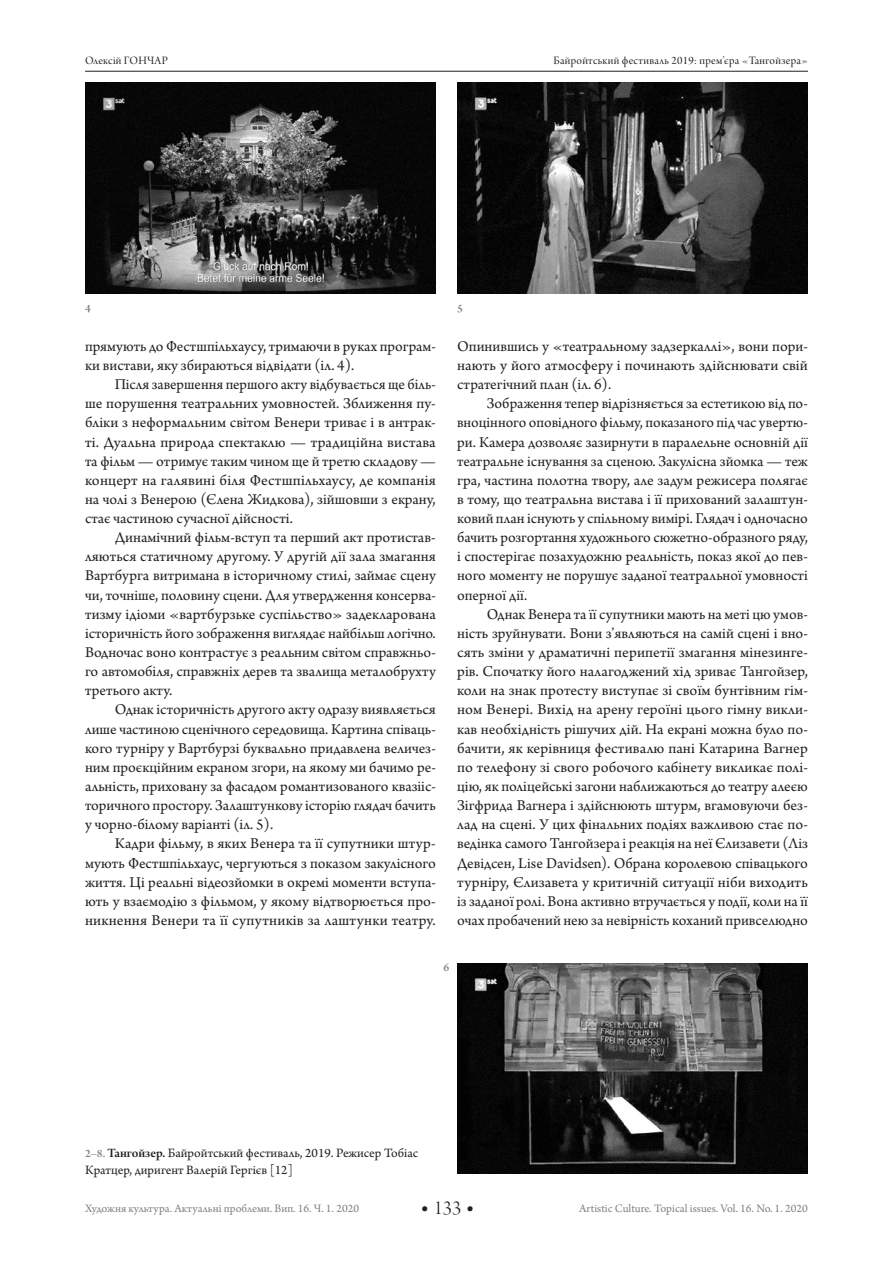
<style>
.page{position:relative;width:893px;height:1263px;background:#fff}
.page>*{position:absolute;margin:0;border:0;box-sizing:border-box;transform-origin:0 0}
.t1{font:21px "Arno Pro Light Display";color:#231f20}
.Body_text_УКР__10_5{font:15.75px/19.2px "Arno Pro";color:#231f20;text-align:justify}
.Подпись_илл__9_pt{font:13.5px/16.2px "Arno Pro";color:#231f20}
.t2{font:12px "Arno Pro";color:#808285}
.t3{font:12px "Arno Pro Display";letter-spacing:.025em;color:#231f20}
.Подпись_илл__9_pt-2{font:12px "Arno Pro Smbd Subhead";color:#808285}
.s1{font-family:"Arno Pro Smbd Subhead";font-size:12px;color:#808285}
.s2{font-family:"Arno Pro Smbd Subhead"}
.s3{font-family:"Arno Pro";font-size:22.5px}
</style>
<div class="page">
<hr style="left:85px;top:71px;width:723px;height:1px;background:#231f20">
<img style="left:85px;top:83px;width:351px;height:210px">
<img style="left:457px;top:83px;width:351px;height:210px">
<img style="left:457px;top:963px;width:351px;height:210px">
<p class="t3" style="left:85px;top:53px;width:84px">Олексій ГОНЧАР</p>
<p class="t3" style="left:553px;top:53px;width:256px">Байройтський фестиваль 2019: прем’єра «Тангойзера»</p>
<p class="Подпись_илл__9_pt-2" style="left:85px;top:301px;width:7px">4</p>
<p class="Подпись_илл__9_pt-2" style="left:457px;top:301px;width:7px">5</p>
<p class="Body_text_УКР__10_5" style="left:85px;top:337px;width:352px">прямують до Фестшпільхаусу, тримаючи в руках програм&shy;ки вистави, яку збираються відвідати (іл. 4).</p>
<p class="Body_text_УКР__10_5" style="left:85px;top:376px;width:352px;text-indent:30px">Після завершення першого акту відбувається ще біль&shy;ше порушення театральних умовностей. Зближення пу&shy;бліки з неформальним світом Венери триває і в антрак&shy;ті. Дуальна природа спектаклю — традиційна вистава та фільм — отримує таким чином ще й третю складову — концерт на галявині біля Фестшпільхаусу, де компанія на чолі з Венерою (Єлена Жидкова), зійшовши з екрану, стає частиною сучасної дійсності.</p>
<p class="Body_text_УКР__10_5" style="left:85px;top:529px;width:352px;text-indent:30px">Динамічний фільм-вступ та перший акт протистав&shy;ляються статичному другому. У другій дії зала змагання Вартбурга витримана в історичному стилі, займає сцену чи, точніше, половину сцени. Для утвердження консерва&shy;тизму ідіоми «вартбурзьке суспільство» задекларована історичність його зображення виглядає найбільш логічно.<br>Водночас воно контрастує з реальним світом справжньо&shy;го автомобіля, справжніх дерев та звалища металобрухту третього акту.</p>
<p class="Body_text_УКР__10_5" style="left:85px;top:701px;width:352px;text-indent:30px">Однак історичність другого акту одразу виявляється лише частиною сценічного середовища. Картина співаць&shy;кого турніру у Вартбурзі буквально придавлена величез&shy;ним проєкційним екраном згори, на якому ми бачимо ре&shy;альність, приховану за фасадом романтизованого квазііс&shy;торичного простору. Залаштункову історію глядач бачить у чорно-білому варіанті (іл. 5).</p>
<p class="Body_text_УКР__10_5" style="left:85px;top:835px;width:352px;text-indent:30px">Кадри фільму, в яких Венера та її супутники штур&shy;мують Фестшпільхаус, чергуються з показом закулісного життя. Ці реальні відеозйомки в окремі моменти вступа&shy;ють у взаємодію з фільмом, у якому відтворюється про&shy;никнення Венери та її супутників за лаштунки театру.</p>
<p class="Body_text_УКР__10_5" style="left:457px;top:337px;width:352px">Опинившись у «театральному задзеркаллі», вони пори&shy;нають у його атмосферу і починають здійснювати свій стратегічний план (іл. 6).</p>
<p class="Body_text_УКР__10_5" style="left:457px;top:395px;width:352px;text-indent:30px">Зображення тепер відрізняється за естетикою від по&shy;вноцінного оповідного фільму, показаного під час увертю&shy;ри. Камера дозволяє зазирнути в паралельне основній дії театральне існування за сценою. Закулісна зйомка — теж гра, частина полотна твору, але задум режисера полягає в тому, що театральна вистава і її прихований залаштун&shy;ковий план існують у спільному вимірі. Глядач і одночасно бачить розгортання художнього сюжетно-образного ряду, і спостерігає позахудожню реальність, показ якої до пев&shy;ного моменту не порушує заданої театральної умовності оперної дії.</p>
<p class="Body_text_УКР__10_5" style="left:457px;top:605px;width:352px;text-indent:30px">Однак Венера та її супутники мають на меті цю умов&shy;ність зруйнувати. Вони з’являються на самій сцені і вно&shy;сять зміни у драматичні перипетії змагання мінезинге&shy;рів. Спочатку його налагоджений хід зриває Тангойзер, коли на знак протесту виступає зі своїм бунтівним гім&shy;ном Венері. Вихід на арену героїні цього гімну викли&shy;кав необхідність рішучих дій. На екрані можна було по&shy;бачити, як керівниця фестивалю пані Катарина Вагнер по телефону зі свого робочого кабінету викликає полі&shy;цію, як поліцейські загони наближаються до театру алеєю Зігфрида Вагнера і здійснюють штурм, вгамовуючи без&shy;лад на сцені. У цих фінальних подіях важливою стає по&shy;ведінка самого Тангойзера і реакція на неї Єлизавети (Ліз Девідсен, Lise Davidsen). Обрана королевою співацького турніру, Єлизавета у критичній ситуації ніби виходить із заданої ролі. Вона активно втручається у події, коли на її очах пробачений нею за невірність коханий привселюдно</p>
<p class="Подпись_илл__9_pt-2" style="left:444px;top:961px;width:7px">6</p>
<p class="Подпись_илл__9_pt" style="left:85px;top:1146px;width:335px"><span class="s1">2–8.</span> <span class="s2">Тангойзер.</span> Байройтський фестиваль, 2019. Режисер Тобіас<br>Кратцер, диригент Валерій Гергієв [12]</p>
<p class="t2" style="left:85px;top:1201px;width:276px">Художня культура. Актуальні проблеми. Вип. 16. Ч. 1. 2020</p>
<h1 class="t1" style="left:421px;top:1196px;width:55px"><span class="s3">•</span> 133 <span class="s3">•</span></h1>
<p class="t2" style="left:579px;top:1201px;width:230px">Artistic Culture. Topical issues. Vol. 16. No. 1. 2020</p>
</div>
